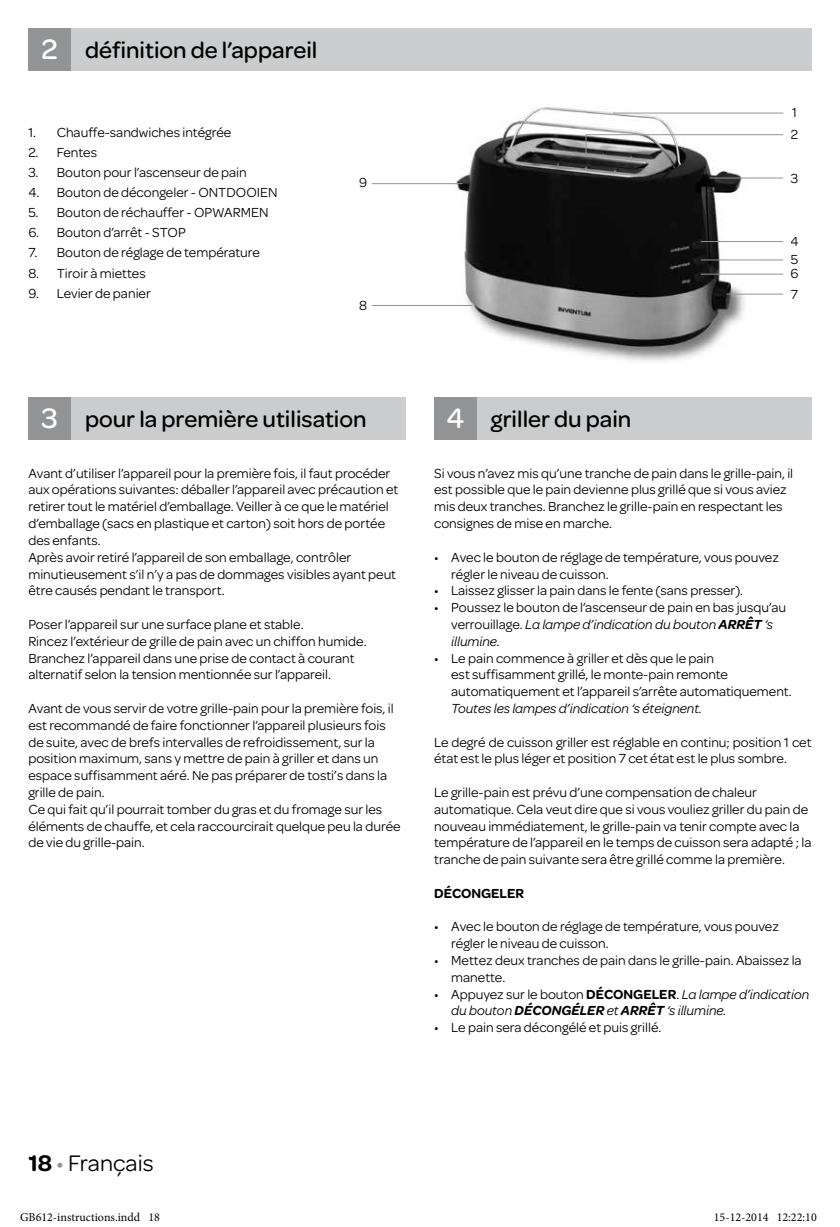
<style>
.page{position:relative;width:840px;height:1227px;background:#fff}
.page>*{position:absolute;margin:0;border:0;box-sizing:border-box;transform-origin:0 0}
.t1{font:500 24px "Omnes";color:#000}
.t2{font:24px "Omnes";color:#000}
.t3{font:14px/16.8px "Omnes";color:#000}
.t4{font:italic 14px/16.8px "Omnes";color:#000}
.t5{font:600 14px "Omnes";color:#000}
.t6{font:12px "Minion Pro";color:#000}
.s1{font-size:30px;color:#fff}
.s2{font-style:italic}
.s3{font-weight:600;font-style:italic}
.s4{font-style:normal}
.s5{font-weight:600;font-style:normal}
.s6{font-weight:600}
.s7{color:#929395}
</style>
<div class="page">
<div style="left:57px;top:28px;width:754px;height:43px;background:#cacccd"></div>
<div style="left:28px;top:28px;width:43px;height:43px;background:#929395"></div>
<div style="left:57px;top:397px;width:348px;height:42px;background:#cacccd"></div>
<div style="left:28px;top:397px;width:43px;height:42px;background:#929395"></div>
<div style="left:462px;top:397px;width:349px;height:42px;background:#cacccd"></div>
<div style="left:434px;top:397px;width:42px;height:42px;background:#929395"></div>
<img style="left:448px;top:107px;width:304px;height:254px">
<hr style="left:612px;top:113px;width:170px;height:1px;background:#929395">
<hr style="left:371px;top:183px;width:91px;height:1px;background:#929395">
<hr style="left:726px;top:294px;width:56px;height:1px;background:#929395">
<hr style="left:709px;top:177px;width:73px;height:1px;background:#929395">
<hr style="left:700px;top:241px;width:82px;height:1px;background:#929395">
<hr style="left:585px;top:134px;width:197px;height:1px;background:#929395">
<svg style="left:585px;top:134px;width:1px;height:23px"></svg>
<hr style="left:371px;top:305px;width:101px;height:1px;background:#929395">
<hr style="left:700px;top:259px;width:82px;height:1px;background:#929395">
<hr style="left:700px;top:274px;width:82px;height:1px;background:#929395">
<div style="left:810px;top:1213px;width:6px;height:8px;border:1px solid #fff;border-radius:50%"></div>
<svg style="left:810px;top:1213px;width:5px;height:8px"></svg>
<h1 class="t1" style="left:42px;top:33px;width:277px"><span class="s1">2</span> définition de l’appareil</h1>
<p class="t3" style="left:28px;top:124px;width:204px">1. Chauffe-sandwiches intégrée</p>
<p class="t3" style="left:28px;top:144px;width:70px">2. Fentes</p>
<p class="t3" style="left:28px;top:164px;width:220px">3. Bouton pour l’ascenseur de pain</p>
<p class="t3" style="left:28px;top:184px;width:251px">4. Bouton de décongeler - ONTDOOIEN</p>
<p class="t3" style="left:28px;top:204px;width:241px">5. Bouton de réchauffer - OPWARMEN</p>
<p class="t3" style="left:28px;top:224px;width:159px">6. Bouton d’arrêt - STOP</p>
<p class="t3" style="left:28px;top:244px;width:233px">7. Bouton de réglage de température</p>
<p class="t3" style="left:28px;top:264px;width:119px">8. Tiroir à miettes</p>
<p class="t3" style="left:28px;top:284px;width:124px">9. Levier de panier</p>
<p class="t3" style="left:359px;top:173px;width:10px">9</p>
<p class="t3" style="left:359px;top:296px;width:9px">8</p>
<h1 class="t1" style="left:41px;top:402px;width:326px"><span class="s1">3</span> pour la première utilisation</h1>
<h1 class="t1" style="left:446px;top:402px;width:186px"><span class="s1">4</span> griller du pain</h1>
<p class="t3" style="left:791px;top:103px;width:6px">1</p>
<p class="t3" style="left:790px;top:125px;width:9px">2</p>
<p class="t3" style="left:790px;top:169px;width:9px">3</p>
<p class="t3" style="left:790px;top:232px;width:10px">4</p>
<p class="t3" style="left:790px;top:250px;width:9px">5</p>
<p class="t3" style="left:790px;top:264px;width:10px">6</p>
<p class="t3" style="left:790px;top:285px;width:9px">7</p>
<p class="t3" style="left:28px;top:464px;width:371px">Avant d’utiliser l’appareil pour la première fois, il faut procéder aux opérations suivantes: déballer l’appareil avec précaution et retirer tout le matériel d’emballage. Veiller à ce que le matériel d’emballage (sacs en plastique et carton) soit hors de portée des enfants.<br>Après avoir retiré l’appareil de son emballage, contrôler minutieusement s’il n’y a pas de dommages visibles ayant peut être causés pendant le transport.</p>
<p class="t3" style="left:28px;top:615px;width:339px">Poser l’appareil sur une surface plane et stable.<br>Rincez l’extérieur de grille de pain avec un chiffon humide.<br>Branchez l’appareil dans une prise de contact à courant alternatif selon la tension mentionnée sur l’appareil.</p>
<p class="t3" style="left:28px;top:699px;width:373px">Avant de vous servir de votre grille-pain pour la première fois, il est recommandé de faire fonctionner l’appareil plusieurs fois de suite, avec de brefs intervalles de refroidissement, sur la position maximum, sans y mettre de pain à griller et dans un espace suffisamment aéré. Ne pas préparer de tosti’s dans la grille de pain.<br>Ce qui fait qu’il pourrait tomber du gras et du fromage sur les éléments de chauffe, et cela raccourcirait quelque peu la durée de vie du grille-pain.</p>
<p class="t3" style="left:434px;top:464px;width:360px">Si vous n’avez mis qu’une tranche de pain dans le grille-pain, il est possible que le pain devienne plus grillé que si vous aviez mis deux tranches. Branchez le grille-pain en respectant les consignes de mise en marche.</p>
<p class="t3" style="left:451px;top:548px;width:329px;text-indent:-17px">• Avec le bouton de réglage de température, vous pouvez régler le niveau de cuisson.</p>
<p class="t3" style="left:434px;top:581px;width:310px">• Laissez glisser la pain dans le fente (sans presser).</p>
<p class="t3" style="left:451px;top:598px;width:336px;text-indent:-17px">• Poussez le bouton de l’ascenseur de pain en bas jusqu’au verrouillage. <span class="s2">La lampe d’indication du bouton</span> <span class="s3">ARRÊT</span> <span class="s2">‘s illumine.</span></p>
<p class="t3" style="left:451px;top:648px;width:342px;text-indent:-17px">• Le pain commence à griller et dès que le pain<br>est suffisamment grillé, le monte-pain remonte automatiquement et l’appareil s’arrête automatiquement.</p>
<p class="t4" style="left:451px;top:699px;width:252px">Toutes les lampes d’indication ‘s éteignent.</p>
<p class="t3" style="left:434px;top:732px;width:379px">Le degré de cuisson griller est réglable en continu; position 1 cet état est le plus léger et position 7 cet état est le plus sombre.</p>
<p class="t3" style="left:434px;top:783px;width:378px">Le grille-pain est prévu d’une compensation de chaleur automatique. Cela veut dire que si vous vouliez griller du pain de nouveau immédiatement, le grille-pain va tenir compte avec la température de l’appareil en le temps de cuisson sera adapté ; la tranche de pain suivante sera être grillé comme la première.</p>
<p class="t5" style="left:434px;top:883px;width:91px">DÉCONGELER</p>
<p class="t3" style="left:451px;top:917px;width:329px;text-indent:-17px">• Avec le bouton de réglage de température, vous pouvez régler le niveau de cuisson.</p>
<p class="t3" style="left:451px;top:951px;width:352px;text-indent:-17px">• Mettez deux tranches de pain dans le grille-pain. Abaissez la manette.</p>
<p class="t4" style="left:451px;top:985px;width:359px;text-indent:-17px"><span class="s4">• Appuyez sur le bouton</span> <span class="s5">DÉCONGELER</span><span class="s4">.</span> La lampe d’indication du bouton <span class="s6">DÉCONGÉLER</span> et <span class="s6">ARRÊT</span> ‘s illumine.</p>
<p class="t3" style="left:434px;top:1018px;width:228px">• Le pain sera décongélé et puis grillé.</p>
<h1 class="t2" style="left:28px;top:1146px;width:127px"><span class="s6">18</span> <span class="s7">•</span> Français</h1>
<p class="t6" style="left:20px;top:1209px;width:141px">GB612-instructions.indd 18</p>
<p class="t6" style="left:713px;top:1209px;width:104px">15-12-2014 12:22:10</p>
</div>
